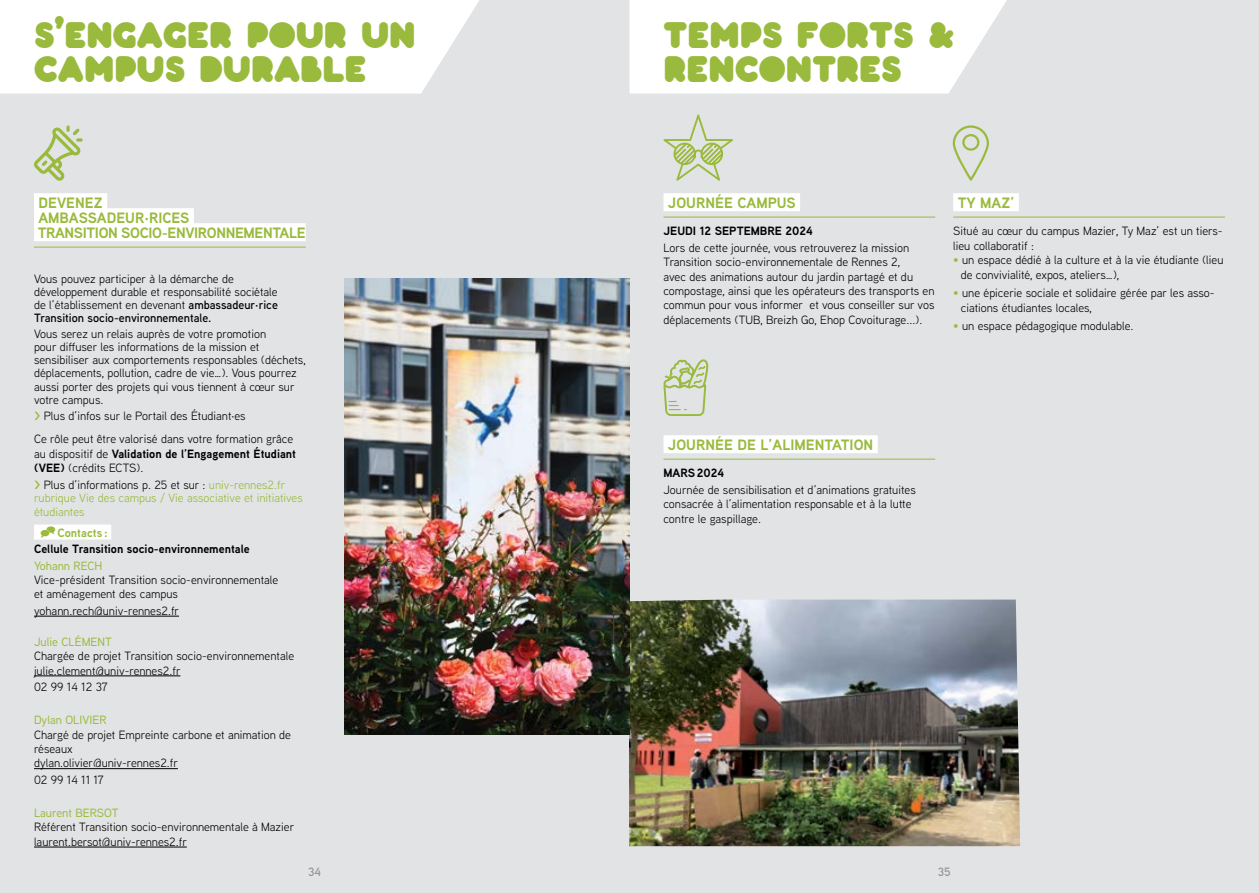
<style>
.page{position:relative;width:1259px;height:893px;background:#e2e3e4}
.page>*{position:absolute;margin:0;border:0;box-sizing:border-box;transform-origin:0 0}
.TITRE_RUBRIQUE{font:36px/56.7px "Pochoir Pleine";color:#99ba3c}
.Intertitre_souligné{font:700 15px/15px "Aaux Next";letter-spacing:-.025em;color:#99ba3c}
.Intertitre_souligné-2{font:700 15px "Aaux Next";color:#99ba3c}
.liste_à_puce{font:12px/14.4px "Aaux Next";color:#000}
.t1{font:12px/14px "Aaux Next";color:#99ba3c}
.liste_à_puce-2{font:700 12px "Aaux Next";color:#000}
.t2{font:500 12px "Aaux Next";color:#99ba3c}
.t3{font:700 12px "Aaux Next";color:#99ba3c}
.t4{font:600 12px "Aaux Next";color:#939598}
.s1{font-weight:600}
.s2{font-weight:700;color:#99ba3c}
.s3{font-weight:700}
.s4{color:#000}
.s5{font-weight:500;color:#99ba3c}
.s6{color:#99ba3c}
</style>
<div class="page">
<div style="left:34px;top:193px;width:73px;height:18px;background:#fff"></div>
<div style="left:34px;top:208px;width:160px;height:18px;background:#fff"></div>
<hr style="left:34px;top:247px;width:272px;height:1px;background:#99ba3c">
<div style="left:34px;top:223px;width:272px;height:18px;background:#fff"></div>
<div style="left:34px;top:525px;width:77px;height:15px;background:#fff"></div>
<hr style="left:34px;top:616px;width:145px;height:1px;background:#000">
<hr style="left:34px;top:676px;width:146px;height:1px;background:#000">
<hr style="left:34px;top:768px;width:144px;height:1px;background:#000">
<hr style="left:34px;top:847px;width:153px;height:1px;background:#000">
<svg style="left:0;top:0;width:479px;height:94px;background:#fdfdfd"></svg>
<svg style="left:34px;top:125px;width:49px;height:56px"></svg>
<svg style="left:629px;top:0;width:378px;height:94px;background:#fcfcfc"></svg>
<hr style="left:663px;top:217px;width:272px;height:1px;background:#99ba3c">
<div style="left:663px;top:193px;width:137px;height:18px;background:#fff"></div>
<hr style="left:663px;top:459px;width:272px;height:1px;background:#99ba3c">
<div style="left:663px;top:435px;width:214px;height:18px;background:#fff"></div>
<svg style="left:663px;top:359px;width:45px;height:57px"></svg>
<hr style="left:953px;top:217px;width:272px;height:1px;background:#99ba3c">
<div style="left:953px;top:193px;width:66px;height:18px;background:#fff"></div>
<img style="left:629px;top:600px;width:391px;height:246px">
<svg style="left:663px;top:114px;width:70px;height:67px"></svg>
<svg style="left:952px;top:125px;width:37px;height:56px"></svg>
<img style="left:344px;top:279px;width:285px;height:456px">
<p class="TITRE_RUBRIQUE" style="left:34px;top:-18px;width:334px;text-indent:20px">,<br>CAMPUS DURABLE</p>
<p class="TITRE_RUBRIQUE" style="left:663px;top:16px;width:293px;line-height:34.2px">TEMPS FORTS &amp;<br>RENCONTRES</p>
<p class="TITRE_RUBRIQUE" style="left:34px;top:5px;width:383px">S ENGAGER POUR UN</p>
<p class="Intertitre_souligné" style="left:38px;top:195px;width:269px">DEVENEZ<br>AMBASSADEUR·RICES<br>TRANSITION SOCIO-ENVIRONNEMENTALE</p>
<p class="liste_à_puce" style="left:34px;top:272px;width:245px;line-height:13.2px">Vous pouvez participer à la démarche de développement durable et responsabilité sociétale de l’établissement en devenant <span class="s1">ambassadeur·rice Transition socio-environnementale.</span></p>
<p class="liste_à_puce" style="left:34px;top:327px;width:273px;line-height:13.2px">Vous serez un relais auprès de votre promotion<br>pour diffuser les informations de la mission et sensibiliser aux comportements responsables (déchets, déplacements, pollution, cadre de vie…). Vous pourrez aussi porter des projets qui vous tiennent à cœur sur votre campus.</p>
<p class="liste_à_puce" style="left:34px;top:408px;width:213px"><span class="s2">&gt;</span> Plus d’infos sur le Portail des Étudiant·es</p>
<p class="liste_à_puce" style="left:34px;top:431px;width:264px">Ce rôle peut être valorisé dans votre formation grâce au dispositif de <span class="s3">Validation de l’Engagement Étudiant (VEE)</span> (crédits ECTS).</p>
<p class="t1" style="left:34px;top:477px;width:270px"><span class="s3">&gt;</span> <span class="s4">Plus d’informations p. 25 et sur :</span> univ-rennes2.fr rubrique Vie des campus / Vie associative et initiatives étudiantes</p>
<p class="t3" style="left:57px;top:524px;width:52px">Contacts :</p>
<p class="liste_à_puce-2" style="left:34px;top:540px;width:217px">Cellule Transition socio-environnementale</p>
<p class="t2" style="left:34px;top:557px;width:70px">Yohann RECH</p>
<p class="liste_à_puce" style="left:34px;top:572px;width:246px">Vice-président Transition socio-environnementale et aménagement des campus</p>
<p class="liste_à_puce" style="left:34px;top:603px;width:147px">yohann.rech@univ-rennes2.fr</p>
<p class="liste_à_puce" style="left:34px;top:634px;width:262px"><span class="s5">Julie CLÉMENT<br></span>Chargée de projet Transition socio-environnementale julie.clement@univ-rennes2.fr</p>
<p class="liste_à_puce" style="left:34px;top:679px;width:75px">02 99 14 12 37</p>
<p class="liste_à_puce" style="left:34px;top:712px;width:258px"><span class="s5">Dylan OLIVIER<br></span>Chargé de projet Empreinte carbone et animation de réseaux<br>dylan.olivier@univ-rennes2.fr</p>
<p class="liste_à_puce" style="left:34px;top:772px;width:71px">02 99 14 11 17</p>
<p class="liste_à_puce" style="left:34px;top:805px;width:262px"><span class="s5">Laurent BERSOT<br></span>Référent Transition socio-environnementale à Mazier laurent.bersot@univ-rennes2.fr</p>
<p class="Intertitre_souligné-2" style="left:668px;top:192px;width:129px">JOURNÉE CAMPUS</p>
<p class="liste_à_puce-2" style="left:663px;top:223px;width:151px">JEUDI 12 SEPTEMBRE 2024</p>
<p class="liste_à_puce" style="left:663px;top:240px;width:272px">Lors de cette journée, vous retrouverez la mission Transition socio-environnementale de Rennes 2,<br>avec des animations autour du jardin partagé et du compostage, ainsi que les opérateurs des transports en commun pour vous informer et vous conseiller sur vos déplacements (TUB, Breizh Go, Ehop Covoiturage...).</p>
<p class="Intertitre_souligné-2" style="left:957px;top:192px;width:58px">TY MAZ’</p>
<p class="liste_à_puce" style="left:953px;top:224px;width:271px">Situé au cœur du campus Mazier, Ty Maz’ est un tiers&shy;lieu collaboratif :</p>
<p class="liste_à_puce" style="left:960px;top:252px;width:264px;text-indent:-8px"><span class="s6">•</span> un espace dédié à la culture et à la vie étudiante (lieu de convivialité, expos, ateliers…),</p>
<p class="liste_à_puce" style="left:960px;top:285px;width:255px;text-indent:-8px"><span class="s6">•</span> une épicerie sociale et solidaire gérée par les asso&shy;ciations étudiantes locales,</p>
<p class="liste_à_puce" style="left:953px;top:318px;width:182px"><span class="s6">•</span> un espace pédagogique modulable.</p>
<p class="Intertitre_souligné-2" style="left:668px;top:434px;width:207px">JOURNÉE DE L’ALIMENTATION</p>
<p class="liste_à_puce-2" style="left:663px;top:465px;width:62px">MARS 2024</p>
<p class="liste_à_puce" style="left:663px;top:482px;width:254px">Journée de sensibilisation et d’animations gratuites consacrée à l’alimentation responsable et à la lutte contre le gaspillage.</p>
<p class="t4" style="left:308px;top:863px;width:15px">34</p>
<p class="t4" style="left:937px;top:863px;width:14px">35</p>
</div>
